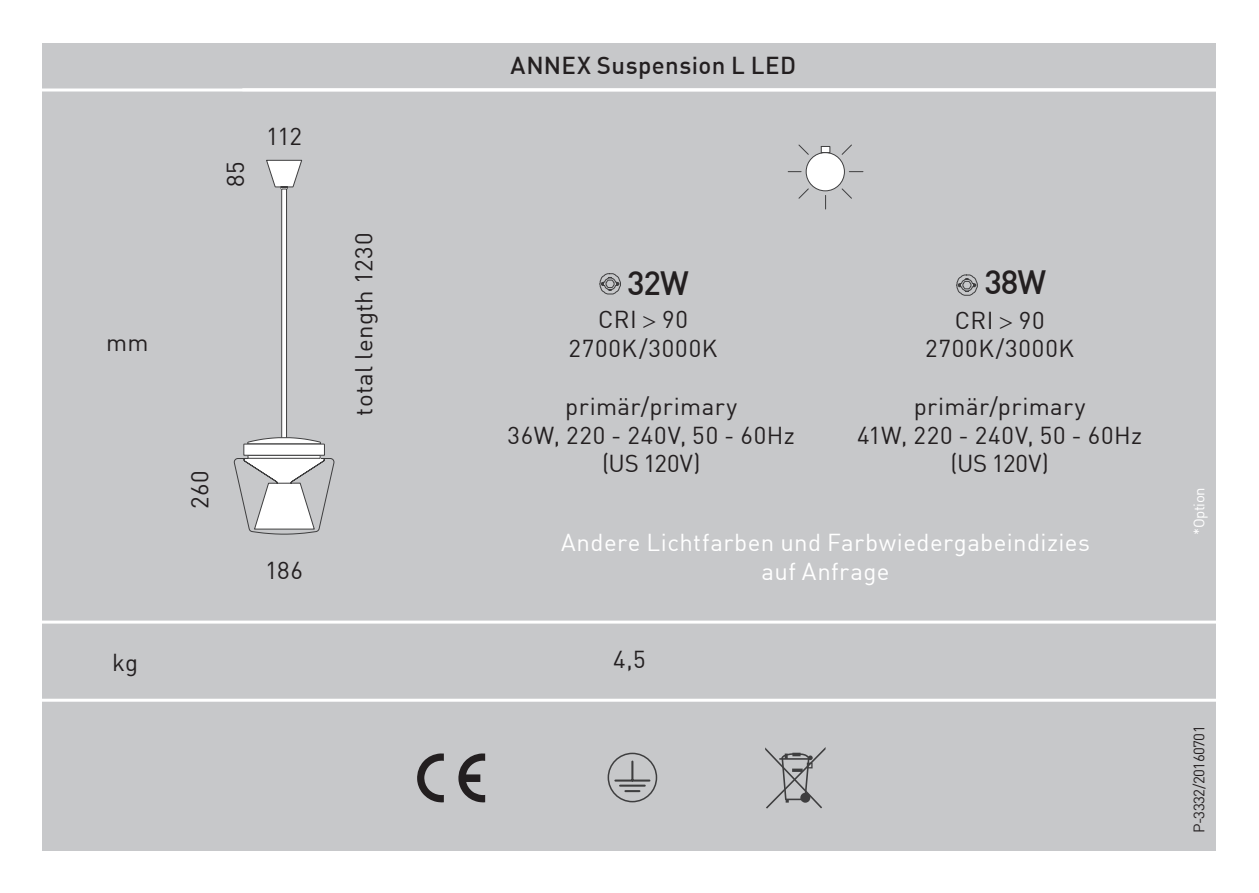
<style>
.page{position:relative;width:1259px;height:893px;background:#fff}
.page>*{position:absolute;margin:0;border:0;box-sizing:border-box;transform-origin:0 0}
.t1{font:500 33px "DIN";letter-spacing:-.03em;color:#231f20}
.t2{font:24px/28.8px "DIN";letter-spacing:.02em;color:#231f20;text-align:center}
.t3{font:24px/28.8px "DIN";letter-spacing:.015em;color:#fff;text-align:center}
.t4{font:500 24px "DIN";letter-spacing:.02em;color:#231f20}
.t5{font:15px "DIN";letter-spacing:-.035em;color:#231f20}
.t6{font:15px "DIN";letter-spacing:-.035em;color:#fff}
</style>
<div class="page">
<div style="left:43px;top:43px;width:1173px;height:807px;background:#c7c8ca"></div>
<svg style="left:42px;top:88px;width:1174px;height:4px;background:#f6f6f6"></svg>
<hr style="left:37px;top:621px;width:1193px;height:3px;background:#fff">
<hr style="left:35px;top:699px;width:1189px;height:3px;background:#fff">
<svg style="left:787px;top:144px;width:77px;height:66px"></svg>
<svg style="left:599px;top:273px;width:22px;height:22px"></svg>
<svg style="left:956px;top:274px;width:22px;height:22px"></svg>
<svg style="left:417px;top:753px;width:27px;height:49px"></svg>
<svg style="left:458px;top:753px;width:27px;height:49px"></svg>
<div style="left:607px;top:753px;width:50px;height:49px;border:2px solid #3e3e3f;border-radius:50%"></div>
<svg style="left:625px;top:790px;width:14px;height:2px"></svg>
<hr style="left:620px;top:785px;width:25px;height:2px;background:#3e3e3f">
<hr style="left:615px;top:779px;width:34px;height:3px;background:#3e3e3f">
<svg style="left:631px;top:761px;width:2px;height:18px"></svg>
<svg style="left:266px;top:159px;width:37px;height:31px"></svg>
<div style="left:282px;top:189px;width:5px;height:280px;background:#fff"></div>
<div style="left:281px;top:189px;width:6px;height:280px;border:1px solid #3e3e3f"></div>
<svg style="left:233px;top:437px;width:102px;height:98px"></svg>
<svg style="left:765px;top:747px;width:60px;height:62px"></svg>
<p class="t2" style="left:221px;top:187px;width:27px;rotate:-90deg">85</p>
<p class="t2" style="left:266px;top:121px;width:37px">112</p>
<p class="t2" style="left:106px;top:327px;width:44px">mm</p>
<p class="t2" style="left:185px;top:509px;width:40px;rotate:-90deg">260</p>
<p class="t2" style="left:265px;top:556px;width:40px">186</p>
<p class="t2" style="left:349px;top:416px;width:184px;rotate:-90deg">total length 1230</p>
<p class="t4" style="left:510px;top:50px;width:287px">ANNEX Suspension L LED</p>
<h1 class="t1" style="left:984px;top:261px;width:63px">38W</h1>
<h1 class="t1" style="left:627px;top:262px;width:63px">32W</h1>
<p class="t2" style="left:568px;top:305px;width:150px">CRI 90<br>2700K/3000K</p>
<p class="t2" style="left:925px;top:305px;width:150px">CRI 90<br>2700K/3000K</p>
<p class="t2" style="left:507px;top:391px;width:289px">primär/primary<br>36W, 220 - 240V, 50 - 60Hz (US 120V)</p>
<p class="t2" style="left:857px;top:391px;width:287px">primär/primary<br>41W, 220 - 240V, 50 - 60Hz (US 120V)</p>
<p class="t3" style="left:561px;top:528px;width:530px">Andere Lichtfarben und Farbwiedergabeindizies auf Anfrage</p>
<p class="t2" style="left:112px;top:648px;width:27px">kg</p>
<p class="t2" style="left:613px;top:645px;width:34px">4,5</p>
<p class="t6" style="left:1189px;top:535px;width:49px;rotate:-90deg">*Option</p>
<p class="t5" style="left:1189px;top:833px;width:109px;rotate:-90deg">P-3332/20160701</p>
</div>
